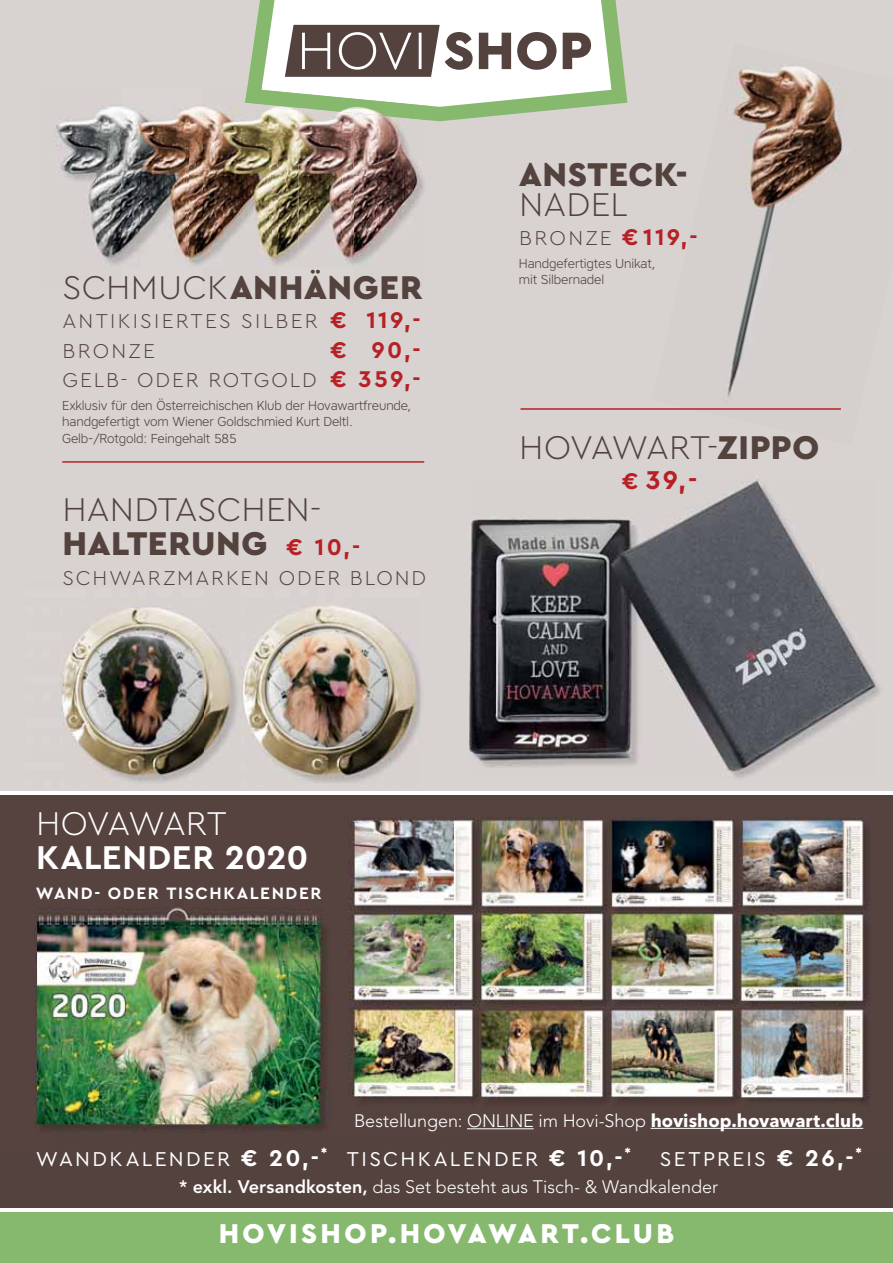
<style>
.page{position:relative;width:893px;height:1263px;background:#fff}
.page>*{position:absolute;margin:0;border:0;box-sizing:border-box;transform-origin:0 0}
.t1{font:300 34.5px/34.5px "Cera GR";color:#53423e}
.t2{font:900 34.5px "Cera GR";letter-spacing:.015em;color:#53423e}
.t3{font:300 34.5px "Cera GR";letter-spacing:-.03em;color:#53423e}
.t4{font:700 34.5px "Cera GR";letter-spacing:.015em;color:#fff}
.t5{font:300 34.5px "Cera GR";letter-spacing:-.03em;color:#fff}
.t6{font:900 28.5px "Cera GR";letter-spacing:.12em;color:#fff}
.t7{font:700 27px "Cera GR";color:#b72025}
.t8{font:700 23.85px "Cera GR";color:#b72025}
.t9{font:300 21px/29.4px "Cera GR";letter-spacing:.095em;color:#53423e}
.t10{font:21px "Cera GR";letter-spacing:.11em;color:#fff}
.t11{font:300 18px "Avenir LT Std";color:#fff}
.t12{font:700 17.25px "Cera GR";letter-spacing:.095em;color:#fff}
.t13{font:900 17.25px "Cera GR";color:#53423e}
.t14{font:300 12.9px/16.5px "Core Sans A35";letter-spacing:-.01em;color:#53423e}
.s1{font-weight:300}
.s2{font-weight:700;font-size:23.85px;color:#b72025}
.s3{font-weight:900}
.s4{font-size:23.85px}
.s5{font-family:"Avenir Next";font-weight:700}
.s6{font-weight:700;font-size:23.85px}
.s7{font-family:"Avenir";font-weight:800}
</style>
<div class="page">
<div style="left:0;top:0;width:893px;height:791px;background:#d8d3d1"></div>
<svg style="left:247px;top:31px;width:380px;height:90px"></svg>
<div style="left:0;top:1212px;width:893px;height:51px;background:#86b96d"></div>
<div style="left:0;top:795px;width:893px;height:413px;background:#53423e"></div>
<img style="left:58px;top:109px;width:63px;height:156px">
<img style="left:121px;top:106px;width:63px;height:157px">
<img style="left:186px;top:109px;width:17px;height:156px">
<img style="left:141px;top:109px;width:45px;height:154px">
<img style="left:203px;top:104px;width:50px;height:159px">
<img style="left:245px;top:87px;width:8px;height:18px">
<img style="left:269px;top:114px;width:30px;height:151px">
<img style="left:223px;top:109px;width:46px;height:154px">
<img style="left:278px;top:120px;width:151px;height:145px">
<img style="left:427px;top:114px;width:2px;height:6px">
<img style="left:351px;top:114px;width:76px;height:151px">
<img style="left:354px;top:114px;width:73px;height:6px">
<svg style="left:253px;top:0;width:366px;height:114px;background:#c1c6b8"></svg>
<img style="left:299px;top:109px;width:52px;height:156px">
<img style="left:307px;top:109px;width:44px;height:4px">
<img style="left:727px;top:65px;width:118px;height:334px">
<img style="left:470px;top:483px;width:405px;height:295px">
<img style="left:63px;top:609px;width:142px;height:173px">
<img style="left:241px;top:606px;width:179px;height:177px">
<img style="left:205px;top:634px;width:33px;height:130px">
<hr style="left:62px;top:461px;width:362px;height:2px;background:#b72025">
<hr style="left:520px;top:408px;width:321px;height:2px;background:#b72025">
<img style="left:346px;top:817px;width:517px;height:5px">
<img style="left:34px;top:920px;width:4px;height:205px">
<img style="left:38px;top:822px;width:832px;height:310px">
<hr style="left:467px;top:1128px;width:67px;height:1px;background:#fff">
<hr style="left:651px;top:1128px;width:212px;height:1px;background:#fff">
<h3 class="t13" style="left:304px;top:274px;width:6px;rotate:-90deg">:</h3>
<h1 class="t2" style="left:63px;top:267px;width:361px"><span class="s1">SCHMUCK</span>ANHANGER</h1>
<h3 class="t9" style="left:62px;top:306px;width:360px">ANTIKISIERTES SILBER <span class="s2">€ 119,-<br></span>BRONZE</h3>
<h3 class="t8" style="left:331px;top:336px;width:92px">€ 90,-</h3>
<h3 class="t9" style="left:62px;top:365px;width:360px">GELB- ODER ROTGOLD <span class="s2">€ 359,-</span></h3>
<p class="t14" style="left:62px;top:398px;width:351px">Exklusiv für den Österreichischen Klub der Hovawartfreunde, handgefertigt vom Wiener Goldschmied Kurt Deltl.<br>Gelb-/Rotgold: Feingehalt 585</p>
<h1 class="t1" style="left:63px;top:492px;width:299px">HANDTASCHEN-<br><span class="s3">HALTERUNG</span> <span class="s2">€ 10,-</span></h1>
<h3 class="t9" style="left:62px;top:563px;width:365px">SCHWARZMARKEN ODER BLOND</h3>
<h1 class="t5" style="left:36px;top:803px;width:192px">HOVAWART</h1>
<h1 class="t4" style="left:36px;top:837px;width:274px">KALENDER 2020</h1>
<h3 class="t12" style="left:36px;top:883px;width:287px">WAND- ODER TISCHKALENDER</h3>
<h1 class="t2" style="left:519px;top:154px;width:170px">ANSTECK-</h1>
<h1 class="t1" style="left:519px;top:187px;width:110px">NADEL</h1>
<h3 class="t9" style="left:519px;top:223px;width:180px">BRONZE <span class="s2">€ 119,-</span></h3>
<p class="t14" style="left:519px;top:256px;width:138px">Handgefertigtes Unikat, mit Silbernadel</p>
<h1 class="t3" style="left:519px;top:427px;width:301px">HOVAWART-<span class="s3">ZIPPO</span></h1>
<h3 class="t7" style="left:622px;top:463px;width:76px"><span class="s4">€</span> 39,-</h3>
<h3 class="t11" style="left:354px;top:1112px;width:511px">Bestellungen: ONLINE im Hovi-Shop <span class="s5">hovishop.hovawart.club</span></h3>
<h3 class="t10" style="left:36px;top:1147px;width:828px">WANDKALENDER <span class="s6">€ 20,-</span><sup>*</sup> TISCHKALENDER <span class="s6">€ 10,-</span><sup>*</sup> SETPREIS <span class="s6">€ 26,-</span><sup>*</sup></h3>
<h3 class="t11" style="left:179px;top:1178px;width:541px"><span class="s7">* exkl. Versandkosten,</span> das Set besteht aus Tisch- &amp; Wandkalender</h3>
<h2 class="t6" style="left:219px;top:1217px;width:457px">HOVISHOP.HOVAWART.CLUB</h2>
</div>
